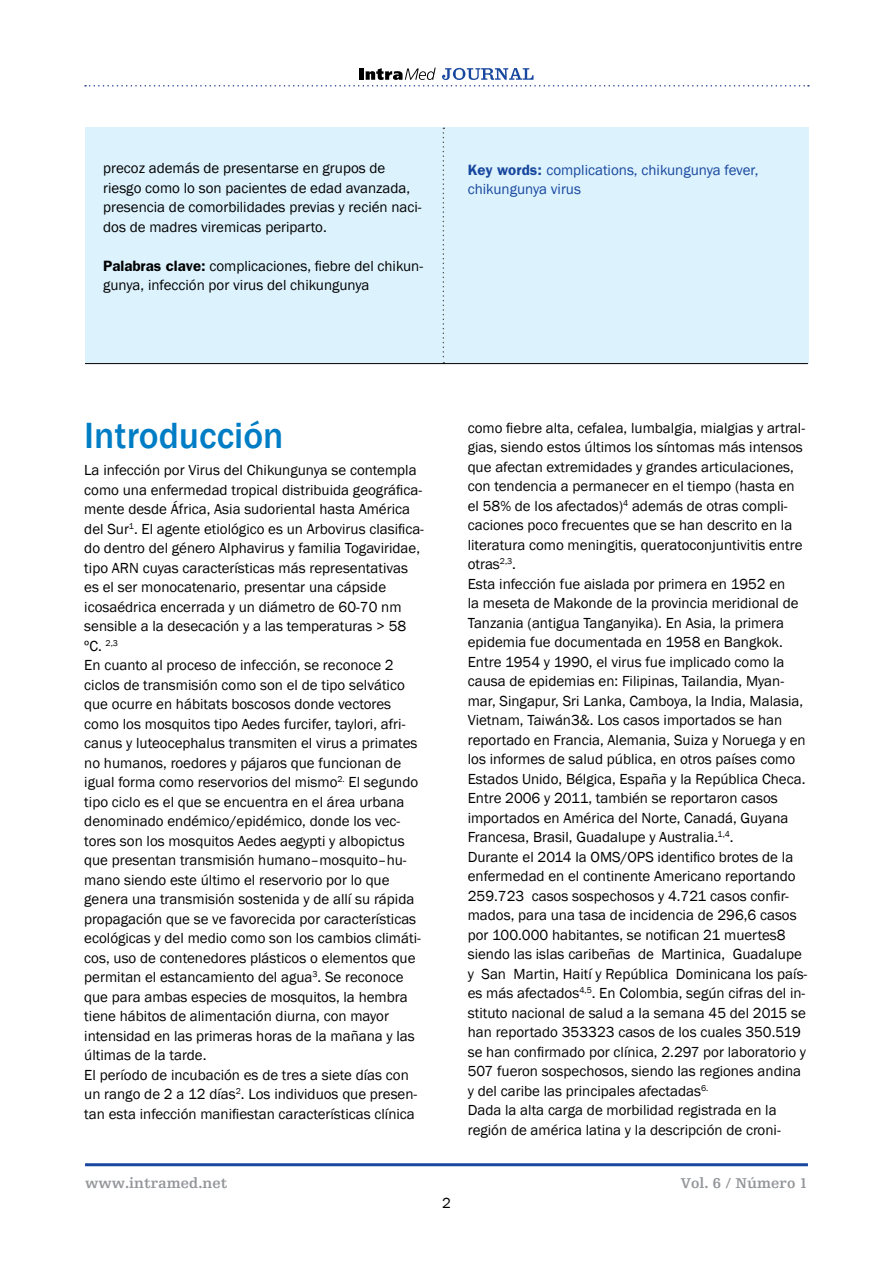
<style>
.page{position:relative;width:893px;height:1263px;background:#fff}
.page>*{position:absolute;margin:0;border:0;box-sizing:border-box;transform-origin:0 0}
.t1{font:500 37.5px "Franklin Gothic";color:#007dc5}
.t2{font:15px/19.5px "Franklin Gothic";color:#000}
.t3{font:15px/19.5px "Franklin Gothic";color:#17479e}
.t4{font:700 15px "Egyptienne F";color:#939598}
.s1{font-weight:600}
</style>
<div class="page">
<hr style="left:85px;top:1163px;width:723px;height:3px;background:#17479e">
<svg style="left:85px;top:68px;width:724px;height:19px"></svg>
<div style="left:85px;top:128px;width:724px;height:236px;background:#dcf2fd"></div>
<svg style="left:443px;top:128px;width:1px;height:235px"></svg>
<hr style="left:85px;top:363px;width:723px;height:1px;background:#000">
<p class="t2" style="left:103px;top:159px;width:320px">precoz además de presentarse en grupos de riesgo como lo son pacientes de edad avanzada, presencia de comorbilidades previas y recién naci&shy;dos de madres viremicas periparto.</p>
<p class="t2" style="left:103px;top:256px;width:322px"><span class="s1">Palabras clave:</span> complicaciones, fiebre del chikun&shy;gunya, infección por virus del chikungunya</p>
<p class="t3" style="left:468px;top:160px;width:292px"><span class="s1">Key words:</span> complications, chikungunya fever, chikungunya virus</p>
<h1 class="t1" style="left:84px;top:413px;width:201px">Introducción</h1>
<p class="t2" style="left:84px;top:461px;width:341px">La infección por Virus del Chikungunya se contempla como una enfermedad tropical distribuida geográfica&shy;mente desde África, Asia sudoriental hasta América del Sur<sup>1</sup>. El agente etiológico es un Arbovirus clasifica&shy;do dentro del género Alphavirus y familia Togaviridae, tipo ARN cuyas características más representativas es el ser monocatenario, presentar una cápside icosaédrica encerrada y un diámetro de 60-70 nm sensible a la desecación y a las temperaturas &gt; 58 ºC. <sup>2,3<br></sup>En cuanto al proceso de infección, se reconoce 2 ciclos de transmisión como son el de tipo selvático que ocurre en hábitats boscosos donde vectores como los mosquitos tipo Aedes furcifer, taylori, afri&shy;canus y luteocephalus transmiten el virus a primates no humanos, roedores y pájaros que funcionan de igual forma como reservorios del mismo<sup>2.</sup> El segundo tipo ciclo es el que se encuentra en el área urbana denominado endémico/epidémico, donde los vec&shy;tores son los mosquitos Aedes aegypti y albopictus que presentan transmisión humano–mosquito–hu&shy;mano siendo este último el reservorio por lo que genera una transmisión sostenida y de allí su rápida propagación que se ve favorecida por características ecológicas y del medio como son los cambios climáti&shy;cos, uso de contenedores plásticos o elementos que permitan el estancamiento del agua<sup>3</sup>. Se reconoce que para ambas especies de mosquitos, la hembra tiene hábitos de alimentación diurna, con mayor intensidad en las primeras horas de la mañana y las últimas de la tarde.<br>El período de incubación es de tres a siete días con un rango de 2 a 12 días<sup>2</sup>. Los individuos que presen&shy;tan esta infección manifiestan características clínica</p>
<p class="t2" style="left:468px;top:418px;width:341px">como fiebre alta, cefalea, lumbalgia, mialgias y artral&shy;gias, siendo estos últimos los síntomas más intensos que afectan extremidades y grandes articulaciones, con tendencia a permanecer en el tiempo (hasta en el 58% de los afectados)<sup>4</sup> además de otras compli&shy;caciones poco frecuentes que se han descrito en la literatura como meningitis, queratoconjuntivitis entre otras<sup>2,3</sup>.<br>Esta infección fue aislada por primera en 1952 en<br>la meseta de Makonde de la provincia meridional de Tanzania (antigua Tanganyika). En Asia, la primera epidemia fue documentada en 1958 en Bangkok.<br>Entre 1954 y 1990, el virus fue implicado como la causa de epidemias en: Filipinas, Tailandia, Myan&shy;mar, Singapur, Sri Lanka, Camboya, la India, Malasia, Vietnam, Taiwán3&amp;. Los casos importados se han reportado en Francia, Alemania, Suiza y Noruega y en los informes de salud pública, en otros países como Estados Unido, Bélgica, España y la República Checa.<br>Entre 2006 y 2011, también se reportaron casos importados en América del Norte, Canadá, Guyana Francesa, Brasil, Guadalupe y Australia.<sup>1,4</sup>.<br>Durante el 2014 la OMS/OPS identifico brotes de la enfermedad en el continente Americano reportando 259.723 casos sospechosos y 4.721 casos confir&shy;mados, para una tasa de incidencia de 296,6 casos por 100.000 habitantes, se notifican 21 muertes8 siendo las islas caribeñas de Martinica, Guadalupe y San Martin, Haití y República Dominicana los país&shy;es más afectados<sup>4,5</sup>. En Colombia, según cifras del in&shy;stituto nacional de salud a la semana 45 del 2015 se han reportado 353323 casos de los cuales 350.519 se han confirmado por clínica, 2.297 por laboratorio y 507 fueron sospechosos, siendo las regiones andina y del caribe las principales afectadas<sup>6.<br></sup>Dada la alta carga de morbilidad registrada en la región de américa latina y la descripción de croni-</p>
<p class="t4" style="left:85px;top:1175px;width:144px">www.intramed.net</p>
<p class="t4" style="left:680px;top:1175px;width:129px">Vol. 6 / Número 1</p>
<p class="t2" style="left:442px;top:1193px;width:10px">2</p>
</div>
